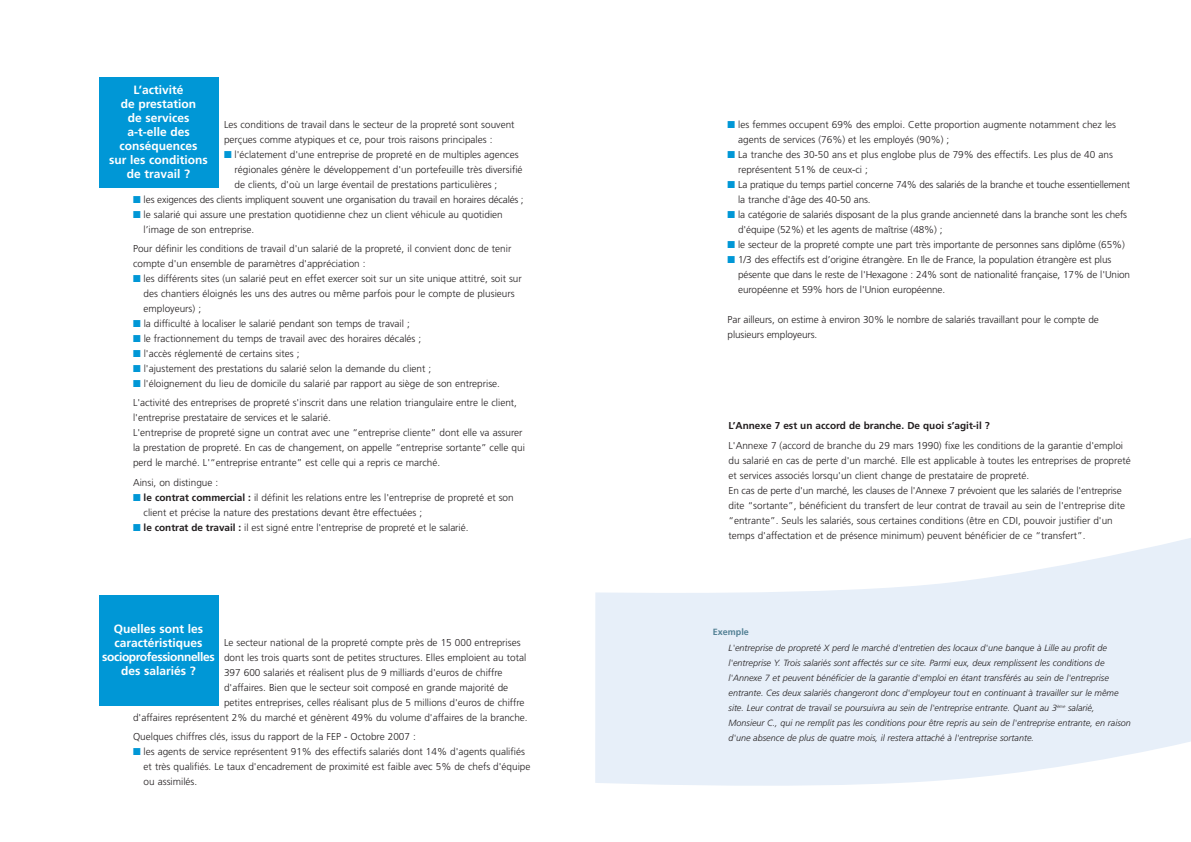
<style>
.page{position:relative;width:1191px;height:842px;background:#fff}
.page>*{position:absolute;margin:0;border:0;box-sizing:border-box;transform-origin:0 0}
.t1{font:700 12px/14px "Frutiger";color:#fff;text-align:center}
.t2{font:300 10px/15px "Frutiger";color:#231f20}
.t3{font:300 10px/15px "Frutiger";letter-spacing:-.02em;color:#231f20}
.t4{font:700 10px "Frutiger";color:#231f20}
.t5{font:italic 300 9px/15px "Frutiger";color:#231f20}
.t6{font:700 9px "Frutiger";color:#528094}
.s1{color:#0097d6}
.s2{font-weight:700}
</style>
<div class="page">
<div style="left:99px;top:595px;width:119px;height:111px;background:#0097d6"></div>
<div style="left:99px;top:77px;width:119px;height:111px;background:#0097d6"></div>
<svg style="left:595px;top:538px;width:595px;height:248px;fill:#e7eff9"></svg>
<p class="t1" style="left:109px;top:83px;width:100px">L’activité<br>de prestation<br>de services a-t-elle des conséquences<br>sur les conditions de travail ?</p>
<p class="t2" style="left:224px;top:118px;width:292px">Les conditions de travail dans le secteur de la propreté sont souvent perçues comme atypiques et ce, pour trois raisons principales :</p>
<p class="t2" style="left:235px;top:148px;width:289px;text-indent:-11px"><span class="s1">■</span> l'éclatement d'une entreprise de propreté en de multiples agences régionales génère le développement d'un portefeuille très diversifié de clients, d'où un large éventail de prestations particulières ;</p>
<p class="t2" style="left:133px;top:193px;width:392px"><span class="s1">■</span> les exigences des clients impliquent souvent une organisation du travail en horaires décalés ;</p>
<p class="t2" style="left:144px;top:208px;width:361px;text-indent:-11px"><span class="s1">■</span> le salarié qui assure une prestation quotidienne chez un client véhicule au quotidien l’image de son entreprise.</p>
<p class="t2" style="left:133px;top:242px;width:380px">Pour définir les conditions de travail d'un salarié de la propreté, il convient donc de tenir compte d'un ensemble de paramètres d'appréciation :</p>
<p class="t2" style="left:144px;top:272px;width:380px;text-indent:-11px"><span class="s1">■</span> les différents sites (un salarié peut en effet exercer soit sur un site unique attitré, soit sur des chantiers éloignés les uns des autres ou même parfois pour le compte de plusieurs employeurs) ;</p>
<p class="t2" style="left:133px;top:317px;width:278px"><span class="s1">■</span> la difficulté à localiser le salarié pendant son temps de travail ;</p>
<p class="t2" style="left:133px;top:332px;width:290px"><span class="s1">■</span> le fractionnement du temps de travail avec des horaires décalés ;</p>
<p class="t2" style="left:133px;top:347px;width:168px"><span class="s1">■</span> l'accès réglementé de certains sites ;</p>
<p class="t2" style="left:133px;top:362px;width:300px"><span class="s1">■</span> l'ajustement des prestations du salarié selon la demande du client ;</p>
<p class="t2" style="left:133px;top:375px;width:385px;line-height:19.3px"><span class="s1">■</span> l'éloignement du lieu de domicile du salarié par rapport au siège de son entreprise.<br>L'activité des entreprises de propreté s'inscrit dans une relation triangulaire entre le client,</p>
<p class="t2" style="left:133px;top:411px;width:393px">l'entreprise prestataire de services et le salarié.<br>L'entreprise de propreté signe un contrat avec une “entreprise cliente” dont elle va assurer la prestation de propreté. En cas de changement, on appelle “entreprise sortante” celle qui perd le marché. L'“entreprise entrante” est celle qui a repris ce marché.</p>
<p class="t2" style="left:133px;top:475px;width:87px">Ainsi, on distingue :</p>
<p class="t2" style="left:144px;top:490px;width:371px;text-indent:-11px"><span class="s1">■</span> <span class="s2">le contrat commercial :</span> il définit les relations entre les l'entreprise de propreté et son client et précise la nature des prestations devant être effectuées ;</p>
<p class="t2" style="left:133px;top:520px;width:337px"><span class="s1">■</span> <span class="s2">le contrat de travail :</span> il est signé entre l'entreprise de propreté et le salarié.</p>
<p class="t1" style="left:102px;top:623px;width:114px">Quelles sont les caractéristiques socioprofessionnelles des salariés ?</p>
<p class="t2" style="left:224px;top:636px;width:298px">Le secteur national de la propreté compte près de 15 000 entreprises</p>
<p class="t2" style="left:224px;top:651px;width:304px">dont les trois quarts sont de petites structures. Elles emploient au total</p>
<p class="t2" style="left:224px;top:666px;width:280px">397 600 salariés et réalisent plus de 9 milliards d'euros de chiffre</p>
<p class="t2" style="left:224px;top:681px;width:286px">d'affaires. Bien que le secteur soit composé en grande majorité de</p>
<p class="t2" style="left:224px;top:696px;width:302px">petites entreprises, celles réalisant plus de 5 millions d'euros de chiffre</p>
<p class="t2" style="left:133px;top:711px;width:396px">d'affaires représentent 2% du marché et génèrent 49% du volume d'affaires de la branche.</p>
<p class="t2" style="left:133px;top:730px;width:284px">Quelques chiffres clés, issus du rapport de la FEP - Octobre 2007 :</p>
<p class="t2" style="left:144px;top:745px;width:388px;text-indent:-11px"><span class="s1">■</span> les agents de service représentent 91% des effectifs salariés dont 14% d'agents qualifiés et très qualifiés. Le taux d'encadrement de proximité est faible avec 5% de chefs d'équipe ou assimilés.</p>
<p class="t2" style="left:738px;top:117px;width:379px;text-indent:-11px"><span class="s1">■</span> les femmes occupent 69% des emploi. Cette proportion augmente notamment chez les agents de services (76%) et les employés (90%) ;</p>
<p class="t2" style="left:738px;top:147px;width:376px;text-indent:-11px"><span class="s1">■</span> La tranche des 30-50 ans et plus englobe plus de 79% des effectifs. Les plus de 40 ans représentent 51% de ceux-ci ;</p>
<p class="t3" style="left:738px;top:177px;width:393px;text-indent:-11px"><span class="s1">■</span> La pratique du temps partiel concerne 74% des salariés de la branche et touche essentiellement la tranche d'âge des 40-50 ans.</p>
<p class="t2" style="left:738px;top:207px;width:390px;text-indent:-11px"><span class="s1">■</span> la catégorie de salariés disposant de la plus grande ancienneté dans la branche sont les chefs d'équipe (52%) et les agents de maîtrise (48%) ;</p>
<p class="t2" style="left:727px;top:237px;width:399px"><span class="s1">■</span> le secteur de la propreté compte une part très importante de personnes sans diplôme (65%)</p>
<p class="t2" style="left:738px;top:252px;width:393px;text-indent:-11px"><span class="s1">■</span> 1/3 des effectifs est d’origine étrangère. En Ile de France, la population étrangère est plus pésente que dans le reste de l'Hexagone : 24% sont de nationalité française, 17% de l'Union européenne et 59% hors de l'Union européenne.</p>
<p class="t2" style="left:727px;top:312px;width:373px">Par ailleurs, on estime à environ 30% le nombre de salariés travaillant pour le compte de plusieurs employeurs.</p>
<p class="t4" style="left:728px;top:422px;width:263px">L’Annexe 7 est un accord de branche. De quoi s’agit-il ?</p>
<p class="t2" style="left:728px;top:438px;width:404px">L'Annexe 7 (accord de branche du 29 mars 1990) fixe les conditions de la garantie d'emploi du salarié en cas de perte d'un marché. Elle est applicable à toutes les entreprises de propreté et services associés lorsqu'un client change de prestataire de propreté.<br>En cas de perte d'un marché, les clauses de l'Annexe 7 prévoient que les salariés de l'entreprise dite “sortante”, bénéficient du transfert de leur contrat de travail au sein de l'entreprise dite “entrante”. Seuls les salariés, sous certaines conditions (être en CDI, pouvoir justifier d'un temps d'affectation et de présence minimum) peuvent bénéficier de ce “transfert”.</p>
<p class="t6" style="left:713px;top:628px;width:38px">Exemple</p>
<p class="t5" style="left:728px;top:641px;width:404px">L'entreprise de propreté X perd le marché d'entretien des locaux d'une banque à Lille au profit de l'entreprise Y. Trois salariés sont affectés sur ce site. Parmi eux, deux remplissent les conditions de l'Annexe 7 et peuvent bénéficier de la garantie d'emploi en étant transférés au sein de l'entreprise entrante. Ces deux salariés changeront donc d'employeur tout en continuant à travailler sur le même site. Leur contrat de travail se poursuivra au sein de l'entreprise entrante. Quant au 3<sup>ème</sup> salarié, Monsieur C., qui ne remplit pas les conditions pour être repris au sein de l'entreprise entrante, en raison d'une absence de plus de quatre mois, il restera attaché à l'entreprise sortante.</p>
</div>
